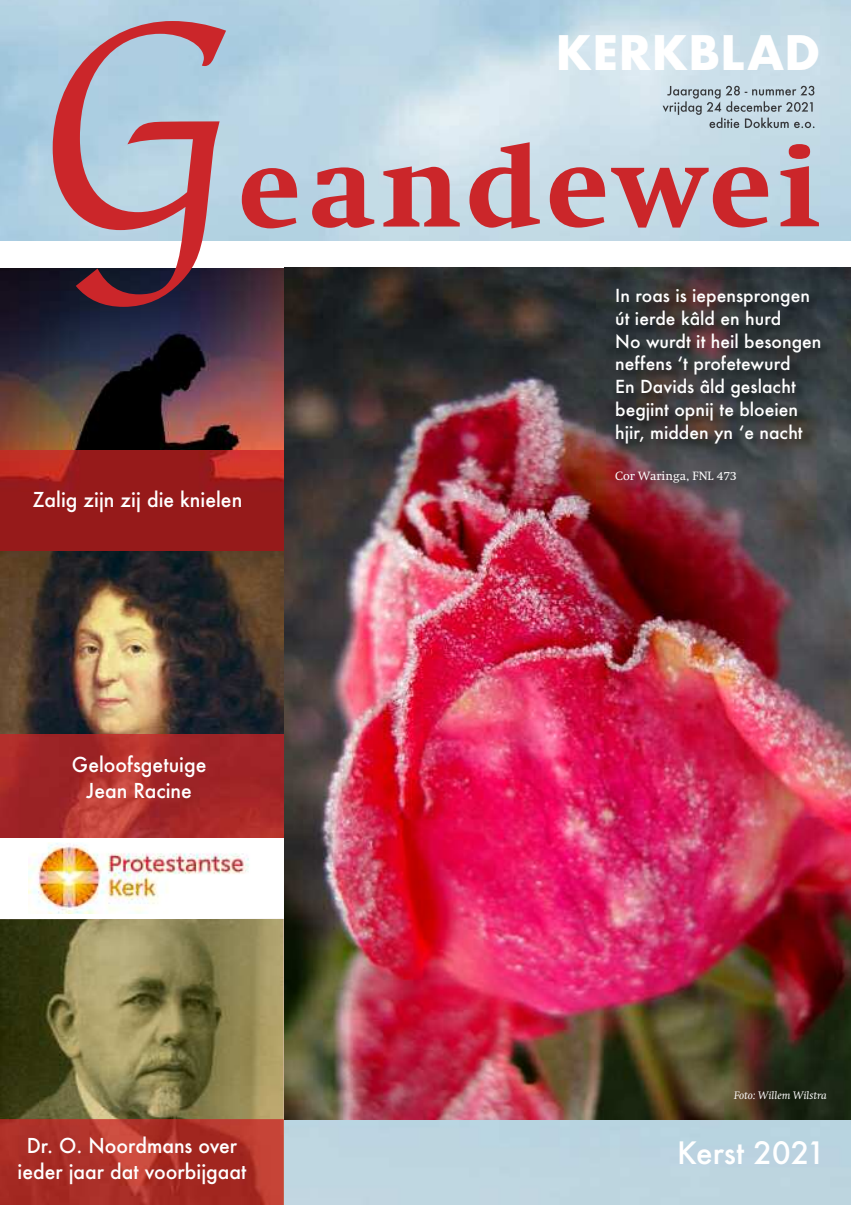
<style>
.page{position:relative;width:851px;height:1205px;background:#fff}
.page>*{position:absolute;margin:0;border:0;box-sizing:border-box;transform-origin:0 0}
.t1{font:300px "Apple Chancery";color:#cb262a}
.t2{font:800 118.75px "Swift";letter-spacing:.05em;color:#cb262a}
.t3{font:700 46.25px "Futura";color:#fff}
.t4{font:500 30px "Futura";color:#fff}
.t5{font:500 20px/26px "Futura";color:#fff;text-align:center}
.t6{font:500 17.5px/22.8px "Futura";color:#fff}
.t7{font:12.5px "Swift";color:#fff}
.t8{font:italic 11.25px "Swift";color:#fff}
</style>
<div class="page">
<img style="left:0;top:0;width:850px;height:1205px">
<img style="left:0;top:268px;width:284px;height:182px">
<div style="left:0;top:837px;width:284px;height:78px;background:#fff"></div>
<img style="left:0;top:450px;width:284px;height:101px">
<img style="left:28px;top:842px;width:221px;height:71px">
<div style="left:0;top:241px;width:850px;height:27px;background:#fff"></div>
<img style="left:667px;top:86px;width:68px;height:13px">
<img style="left:662px;top:101px;width:77px;height:14px">
<img style="left:709px;top:118px;width:79px;height:10px">
<svg style="left:0;top:551px;width:284px;height:183px"></svg>
<img style="left:0;top:919px;width:284px;height:200px">
<img style="left:0;top:1119px;width:284px;height:86px">
<img style="left:0;top:734px;width:284px;height:103px">
<img style="left:284px;top:268px;width:566px;height:851px">
<img style="left:596px;top:280px;width:254px;height:239px">
<h1 class="t1" style="left:32px;top:-55px;width:201px">G</h1>
<h3 class="t3" style="left:555px;top:19px;width:266px">KERKBLAD</h3>
<h2 class="t2" style="left:238px;top:116px;width:582px">eandewei</h2>
<p class="t6" style="left:615px;top:285px;width:208px">In roas is iepensprongen út ierde kâld en hurd<br>No wurdt it heil besongen neffens ‘t profetewurd<br>En Davids âld geslacht begjint opnij te bloeien hjir, midden yn ‘e nacht</p>
<p class="t7" style="left:615px;top:468px;width:123px">Cor Waringa, FNL 473</p>
<p class="t5" style="left:32px;top:487px;width:211px">Zalig zijn zij die knielen</p>
<p class="t5" style="left:72px;top:752px;width:136px">Geloofsgetuige<br>Jean Racine</p>
<p class="t5" style="left:18px;top:1132px;width:230px">Dr. O. Noordmans over ieder jaar dat voorbijgaat</p>
<p class="t8" style="left:734px;top:1089px;width:94px">Foto: Willem Wilstra</p>
<h3 class="t4" style="left:677px;top:1136px;width:149px">Kerst 2021</h3>
</div>
